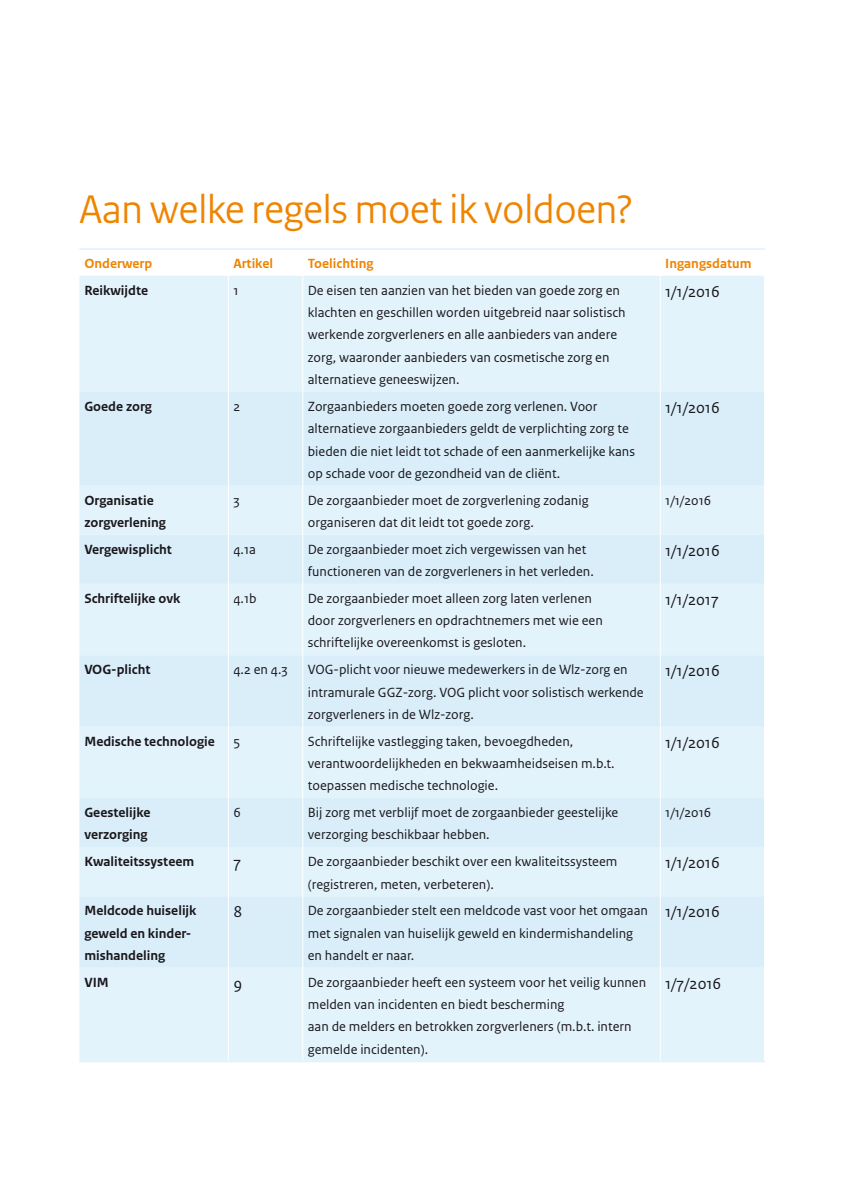
<style>
.page{position:relative;width:844px;height:1191px;background:#fff}
.page>*{position:absolute;margin:0;border:0;box-sizing:border-box;transform-origin:0 0}
.t1{font:42px "Rijksoverheid Sans Heading";color:#ef8400}
.t2{font:16.62px "Rijksoverheid Sans Text";color:#1a171c}
.t3{font:14px/22.4px "Rijksoverheid Sans Text";color:#1a171c}
.t4{font:700 14px/22.4px "Rijksoverheid Sans Text";color:#1a171c}
.t5{font:700 14px "Rijksoverheid Sans Text";color:#ef8400}
</style>
<div class="page">
<div style="left:79px;top:276px;width:684px;height:784px;background:#e3f3fb"></div>
<svg style="left:79px;top:392px;width:684px;height:575px;background:#ddf0f9"></svg>
<hr style="left:228px;top:276px;width:1px;height:116px;background:#fff">
<hr style="left:302px;top:276px;width:1px;height:116px;background:#fff">
<hr style="left:228px;top:392px;width:1px;height:93px;background:#fff">
<hr style="left:302px;top:392px;width:1px;height:93px;background:#fff">
<hr style="left:228px;top:485px;width:1px;height:50px;background:#fff">
<hr style="left:302px;top:485px;width:1px;height:50px;background:#fff">
<hr style="left:228px;top:535px;width:1px;height:49px;background:#fff">
<hr style="left:302px;top:535px;width:1px;height:49px;background:#fff">
<hr style="left:228px;top:584px;width:1px;height:71px;background:#fff">
<hr style="left:302px;top:584px;width:1px;height:71px;background:#fff">
<hr style="left:228px;top:655px;width:1px;height:71px;background:#fff">
<hr style="left:302px;top:655px;width:1px;height:71px;background:#fff">
<hr style="left:228px;top:726px;width:1px;height:72px;background:#fff">
<hr style="left:302px;top:726px;width:1px;height:72px;background:#fff">
<hr style="left:228px;top:798px;width:1px;height:49px;background:#fff">
<hr style="left:302px;top:798px;width:1px;height:49px;background:#fff">
<hr style="left:228px;top:847px;width:1px;height:49px;background:#fff">
<hr style="left:302px;top:847px;width:1px;height:49px;background:#fff">
<hr style="left:228px;top:896px;width:1px;height:71px;background:#fff">
<hr style="left:302px;top:896px;width:1px;height:71px;background:#fff">
<hr style="left:228px;top:967px;width:1px;height:93px;background:#fff">
<hr style="left:302px;top:967px;width:1px;height:93px;background:#fff">
<hr style="left:659px;top:276px;width:1px;height:116px;background:#fff">
<hr style="left:659px;top:392px;width:1px;height:93px;background:#fff">
<hr style="left:659px;top:485px;width:1px;height:50px;background:#fff">
<hr style="left:659px;top:535px;width:1px;height:49px;background:#fff">
<hr style="left:659px;top:584px;width:1px;height:71px;background:#fff">
<hr style="left:659px;top:655px;width:1px;height:71px;background:#fff">
<hr style="left:659px;top:726px;width:1px;height:72px;background:#fff">
<hr style="left:659px;top:798px;width:1px;height:49px;background:#fff">
<hr style="left:659px;top:847px;width:1px;height:49px;background:#fff">
<hr style="left:659px;top:896px;width:1px;height:71px;background:#fff">
<hr style="left:659px;top:967px;width:1px;height:93px;background:#fff">
<hr style="left:79px;top:248px;width:149px;height:2px;background:#e3f3fb">
<hr style="left:228px;top:248px;width:75px;height:2px;background:#e3f3fb">
<hr style="left:303px;top:248px;width:357px;height:2px;background:#e3f3fb">
<hr style="left:660px;top:248px;width:104px;height:2px;background:#e3f3fb">
<hr style="left:79px;top:1060px;width:149px;height:2px;background:#e3f3fb">
<hr style="left:228px;top:1060px;width:75px;height:2px;background:#e3f3fb">
<hr style="left:303px;top:1060px;width:357px;height:2px;background:#e3f3fb">
<hr style="left:660px;top:1060px;width:104px;height:2px;background:#e3f3fb">
<h1 class="t1" style="left:79px;top:185px;width:555px">Aan welke regels moet ik voldoen?</h1>
<p class="t5" style="left:84px;top:255px;width:69px">Onderwerp</p>
<p class="t5" style="left:233px;top:255px;width:41px">Artikel</p>
<p class="t5" style="left:308px;top:255px;width:67px">Toelichting</p>
<p class="t5" style="left:665px;top:255px;width:88px">Ingangsdatum</p>
<p class="t4" style="left:84px;top:279px;width:65px">Reikwijdte</p>
<p class="t3" style="left:233px;top:279px;width:7px">1</p>
<p class="t3" style="left:308px;top:279px;width:319px">De eisen ten aanzien van het bieden van goede zorg en klachten en geschillen worden uitgebreid naar solistisch werkende zorgverleners en alle aanbieders van andere zorg, waaronder aanbieders van cosmetische zorg en alternatieve geneeswijzen.</p>
<p class="t2" style="left:665px;top:282px;width:56px">1/1/2016</p>
<p class="t4" style="left:84px;top:395px;width:69px">Goede zorg</p>
<p class="t3" style="left:233px;top:395px;width:8px">2</p>
<p class="t3" style="left:308px;top:395px;width:329px">Zorgaanbieders moeten goede zorg verlenen. Voor alternatieve zorgaanbieders geldt de verplichting zorg te bieden die niet leidt tot schade of een aanmerkelijke kans op schade voor de gezondheid van de cliënt.</p>
<p class="t2" style="left:665px;top:398px;width:56px">1/1/2016</p>
<p class="t4" style="left:84px;top:489px;width:83px">Organisatie zorgverlening</p>
<p class="t3" style="left:233px;top:489px;width:8px">3</p>
<p class="t3" style="left:308px;top:489px;width:282px">De zorgaanbieder moet de zorgverlening zodanig organiseren dat dit leidt tot goede zorg.</p>
<p class="t3" style="left:665px;top:489px;width:47px">1/1/2016</p>
<p class="t4" style="left:84px;top:538px;width:89px">Vergewisplicht</p>
<p class="t3" style="left:233px;top:538px;width:24px">4.1a</p>
<p class="t3" style="left:308px;top:538px;width:287px">De zorgaanbieder moet zich vergewissen van het functioneren van de zorgverleners in het verleden.</p>
<p class="t2" style="left:665px;top:541px;width:56px">1/1/2016</p>
<p class="t4" style="left:84px;top:587px;width:97px">Schriftelijke ovk</p>
<p class="t3" style="left:233px;top:587px;width:25px">4.1b</p>
<p class="t3" style="left:308px;top:587px;width:296px">De zorgaanbieder moet alleen zorg laten verlenen door zorgverleners en opdrachtnemers met wie een schriftelijke overeenkomst is gesloten.</p>
<p class="t2" style="left:665px;top:590px;width:55px">1/1/2017</p>
<p class="t4" style="left:84px;top:659px;width:67px">VOG-plicht</p>
<p class="t3" style="left:233px;top:658px;width:56px">4.2 en 4.3</p>
<p class="t3" style="left:308px;top:658px;width:337px">VOG-plicht voor nieuwe medewerkers in de Wlz-zorg en intramurale GGZ-zorg. VOG plicht voor solistisch werkende zorgverleners in de Wlz-zorg.</p>
<p class="t2" style="left:665px;top:661px;width:56px">1/1/2016</p>
<p class="t4" style="left:84px;top:730px;width:132px">Medische technologie</p>
<p class="t3" style="left:233px;top:730px;width:8px">5</p>
<p class="t3" style="left:308px;top:730px;width:308px">Schriftelijke vastlegging taken, bevoegdheden, verantwoordelijkheden en bekwaamheidseisen m.b.t. toepassen medische technologie.</p>
<p class="t2" style="left:665px;top:733px;width:56px">1/1/2016</p>
<p class="t4" style="left:84px;top:801px;width:68px">Geestelijke verzorging</p>
<p class="t3" style="left:233px;top:801px;width:9px">6</p>
<p class="t3" style="left:308px;top:801px;width:312px">Bij zorg met verblijf moet de zorgaanbieder geestelijke verzorging beschikbaar hebben.</p>
<p class="t3" style="left:665px;top:801px;width:47px">1/1/2016</p>
<p class="t4" style="left:84px;top:850px;width:111px">Kwaliteitssysteem</p>
<p class="t2" style="left:233px;top:853px;width:9px">7</p>
<p class="t3" style="left:308px;top:850px;width:311px">De zorgaanbieder beschikt over een kwaliteitssysteem (registreren, meten, verbeteren).</p>
<p class="t2" style="left:665px;top:853px;width:56px">1/1/2016</p>
<p class="t4" style="left:84px;top:899px;width:114px">Meldcode huiselijk geweld en kinder&shy;mishandeling</p>
<p class="t2" style="left:233px;top:902px;width:10px">8</p>
<p class="t3" style="left:308px;top:899px;width:341px">De zorgaanbieder stelt een meldcode vast voor het omgaan met signalen van huiselijk geweld en kindermishandeling en handelt er naar.</p>
<p class="t2" style="left:665px;top:902px;width:56px">1/1/2016</p>
<p class="t4" style="left:84px;top:971px;width:26px">VIM</p>
<p class="t2" style="left:233px;top:974px;width:10px">9</p>
<p class="t3" style="left:308px;top:971px;width:340px">De zorgaanbieder heeft een systeem voor het veilig kunnen melden van incidenten en biedt bescherming<br>aan de melders en betrokken zorgverleners (m.b.t. intern gemelde incidenten).</p>
<p class="t2" style="left:665px;top:974px;width:58px">1/7/2016</p>
</div>
